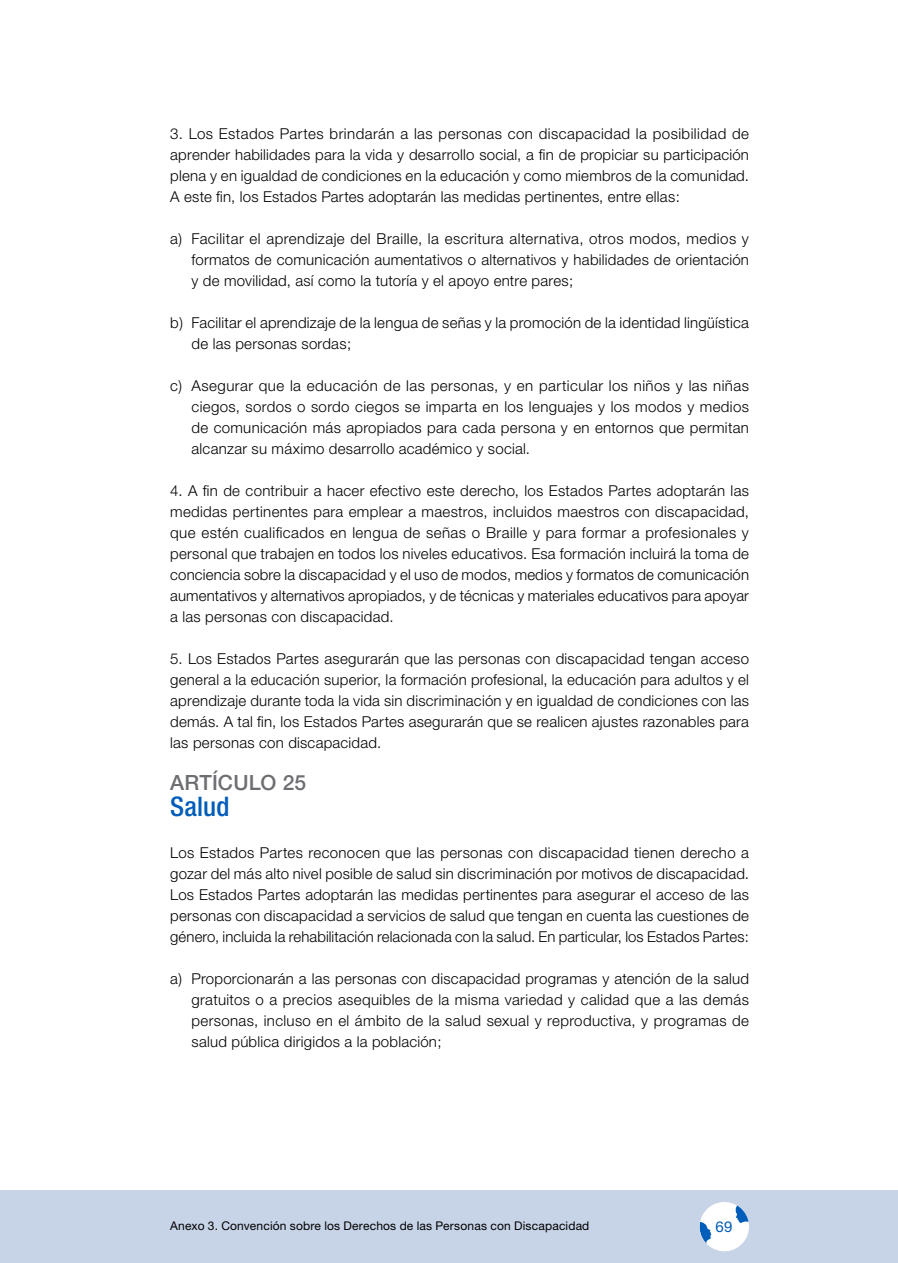
<style>
.page{position:relative;width:898px;height:1263px;background:#fff}
.page>*{position:absolute;margin:0;border:0;box-sizing:border-box;transform-origin:0 0}
.t1{font:500 condensed 27px "Helvetica Neue";letter-spacing:.005em;color:#005db9}
.t2{font:500 21px "Helvetica Neue";letter-spacing:.005em;color:#6d6e71}
.t3{font:300 15px/21px "Helvetica Neue";letter-spacing:.015em;color:#000;text-align:justify}
.t4{font:15px "Helvetica Neue";color:#005db9}
.t5{font:12px "Helvetica Neue";letter-spacing:.015em;color:#000}
</style>
<div class="page">
<div style="left:0;top:1190px;width:897px;height:73px;background:#c7d3e7"></div>
<svg style="left:699px;top:1202px;width:50px;height:50px"></svg>
<p class="t3" style="left:170px;top:123px;width:580px">3. Los Estados Partes brindarán a las personas con discapacidad la posibilidad de aprender habilidades para la vida y desarrollo social, a fin de propiciar su participación plena y en igualdad de condiciones en la educación y como miembros de la comunidad.<br>A este fin, los Estados Partes adoptarán las medidas pertinentes, entre ellas:</p>
<p class="t3" style="left:191px;top:228px;width:559px;text-indent:-21px">a) Facilitar el aprendizaje del Braille, la escritura alternativa, otros modos, medios y formatos de comunicación aumentativos o alternativos y habilidades de orientación y de movilidad, así como la tutoría y el apoyo entre pares;</p>
<p class="t3" style="left:191px;top:312px;width:559px;text-indent:-21px">b) Facilitar el aprendizaje de la lengua de señas y la promoción de la identidad lingüística de las personas sordas;</p>
<p class="t3" style="left:191px;top:375px;width:558px;text-indent:-21px">c) Asegurar que la educación de las personas, y en particular los niños y las niñas ciegos, sordos o sordo ciegos se imparta en los lenguajes y los modos y medios de comunicación más apropiados para cada persona y en entornos que permitan alcanzar su máximo desarrollo académico y social.</p>
<p class="t3" style="left:170px;top:480px;width:580px">4. A fin de contribuir a hacer efectivo este derecho, los Estados Partes adoptarán las medidas pertinentes para emplear a maestros, incluidos maestros con discapacidad, que estén cualificados en lengua de señas o Braille y para formar a profesionales y personal que trabajen en todos los niveles educativos. Esa formación incluirá la toma de conciencia sobre la discapacidad y el uso de modos, medios y formatos de comunicación aumentativos y alternativos apropiados, y de técnicas y materiales educativos para apoyar a las personas con discapacidad.</p>
<p class="t3" style="left:170px;top:648px;width:580px">5. Los Estados Partes asegurarán que las personas con discapacidad tengan acceso general a la educación superior, la formación profesional, la educación para adultos y el aprendizaje durante toda la vida sin discriminación y en igualdad de condiciones con las demás. A tal fin, los Estados Partes asegurarán que se realicen ajustes razonables para las personas con discapacidad.</p>
<h2 class="t2" style="left:170px;top:770px;width:137px">ARTÍCULO 25</h2>
<h1 class="t1" style="left:170px;top:790px;width:61px">Salud</h1>
<p class="t3" style="left:170px;top:842px;width:580px">Los Estados Partes reconocen que las personas con discapacidad tienen derecho a gozar del más alto nivel posible de salud sin discriminación por motivos de discapacidad.<br>Los Estados Partes adoptarán las medidas pertinentes para asegurar el acceso de las personas con discapacidad a servicios de salud que tengan en cuenta las cuestiones de género, incluida la rehabilitación relacionada con la salud. En particular, los Estados Partes:</p>
<p class="t3" style="left:191px;top:968px;width:558px;text-indent:-21px">a) Proporcionarán a las personas con discapacidad programas y atención de la salud gratuitos o a precios asequibles de la misma variedad y calidad que a las demás personas, incluso en el ámbito de la salud sexual y reproductiva, y programas de salud pública dirigidos a la población;</p>
<p class="t5" style="left:170px;top:1218px;width:420px">Anexo 3. Convención sobre los Derechos de las Personas con Discapacidad</p>
<p class="t4" style="left:715px;top:1218px;width:19px">69</p>
</div>
